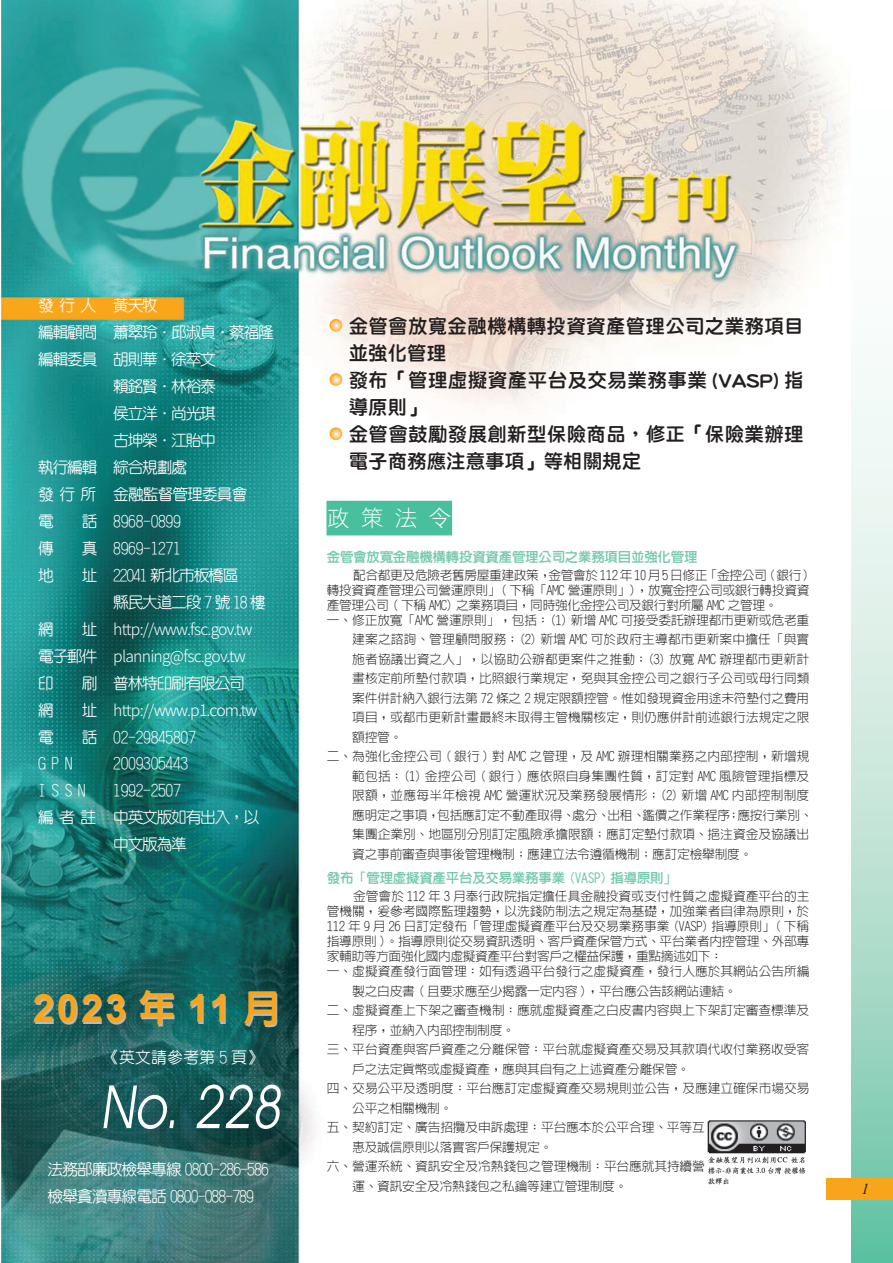
<style>
.page{position:relative;width:893px;height:1263px;background:#fff}
.page>*{position:absolute;margin:0;border:0;box-sizing:border-box;transform-origin:0 0}
.t1{font:60px "Avant Garde IT Cby BT";color:#fff;scale:.86 1}
.t2{font:700 39px "Arial";letter-spacing:.06em;color:#f9a51b}
.t3{font:22.5px "DF Hei Std W3";color:#fff}
.t4{font:19.5px/27px "DF Yuan Std W8";letter-spacing:.015em;color:#231f20}
.t5{font:500 15.75px/27px "Yen Round";letter-spacing:-.08em;color:#fff;text-align:center}
.t6{font:500 15.75px/27px "Yen Round";letter-spacing:-.06em;color:#fff}
.t7{font:300 15.75px/27px "Noto Sans CJ Ktc";letter-spacing:-.05em;color:#fff}
.t8{font:500 15.75px/27px "Yen Round";letter-spacing:-.025em;color:#fff}
.t9{font:italic 15px "Times New Roman";color:#231f20}
.t10{font:800 13.5px "AR Hei B5";letter-spacing:-.02em;color:#77c9ae}
.t11{font:300 12.75px/15px "AR Hei B5";letter-spacing:-.005em;color:#231f20}
.t12{font:300 12.75px/15px "AR Hei B5";letter-spacing:-.03em;color:#231f20}
.t13{font:300 12.75px "AR Hei B5";letter-spacing:.015em;color:#231f20}
.s1{font-family:"Yen Round";font-weight:500}
.s2{font-family:"Lin Gothic";font-weight:800;font-size:37.5px}
</style>
<div class="page">
<img style="left:1px;top:0;width:850px;height:1263px">
<svg style="left:851px;top:367px;width:42px;height:896px;background:#bde3d5"></svg>
<div style="left:826px;top:1178px;width:67px;height:21px;background:#f9a51b"></div>
<div style="left:327px;top:501px;width:125px;height:34px;background:#48bf9d"></div>
<img style="left:705px;top:1118px;width:104px;height:71px">
<svg style="left:327px;top:319px;width:20px;height:14px"></svg>
<svg style="left:327px;top:373px;width:20px;height:14px"></svg>
<svg style="left:327px;top:427px;width:20px;height:14px"></svg>
<p class="t6" style="left:38px;top:292px;width:121px">發 行 人 黃天牧</p>
<p class="t5" style="left:38px;top:319px;width:237px">編輯顧問 蕭翠玲．邱淑貞．蔡福隆</p>
<p class="t5" style="left:38px;top:346px;width:179px">編輯委員 胡則華．徐萃文</p>
<p class="t6" style="left:113px;top:373px;width:104px">賴銘賢．林裕泰</p>
<p class="t6" style="left:113px;top:400px;width:104px">侯立洋．尚光琪</p>
<p class="t6" style="left:113px;top:427px;width:104px">古坤榮．江貽中</p>
<p class="t5" style="left:38px;top:454px;width:150px">執行編輯 綜合規劃處</p>
<p class="t6" style="left:38px;top:481px;width:211px">發 行 所 金融監督管理委員會</p>
<p class="t8" style="left:38px;top:508px;width:144px">電　　話 8968-0899</p>
<p class="t8" style="left:38px;top:535px;width:144px">傳　　真 8969-1271</p>
<p class="t5" style="left:38px;top:561px;width:202px">地　　址 22041 新北市板橋區</p>
<p class="t5" style="left:113px;top:588px;width:154px">縣民大道二段 7 號 18 樓</p>
<p class="t7" style="left:38px;top:616px;width:216px"><span class="s1">網　　址</span> http://www.fsc.gov.tw<span class="s1">電子郵件</span> planning@fsc.gov.tw</p>
<p class="t5" style="left:38px;top:669px;width:208px">印　　刷 普林特印刷有限公司</p>
<p class="t7" style="left:38px;top:697px;width:221px"><span class="s1">網　　址</span> http://www.p1.com.tw</p>
<p class="t8" style="left:38px;top:723px;width:159px">電　　話 02-29845807<br>G P N</p>
<p class="t8" style="left:113px;top:750px;width:77px">2009305443</p>
<p class="t6" style="left:38px;top:777px;width:49px">I S S N</p>
<p class="t5" style="left:38px;top:777px;width:223px">1992-2507<br>編 者 註 中英文版如有出入，以中文版為準</p>
<h2 class="t2" style="left:33px;top:982px;width:249px">2023 <span class="s2">年</span> 11 <span class="s2">月</span></h2>
<p class="t6" style="left:103px;top:1044px;width:162px">《英文請參考第 5 頁》</p>
<h1 class="t1" style="left:100px;top:1070px;width:223px">No. 228</h1>
<p class="t6" style="left:48px;top:1156px;width:223px">法務部廉政檢舉專線 0800-286-586檢舉貪瀆專線電話 0800-088-789</p>
<h3 class="t4" style="left:349px;top:312px;width:457px">金管會放寬金融機構轉投資資產管理公司之業務項目並強化管理<br>發布「管理虛擬資產平台及交易業務事業 (VASP) 指導原則」<br>金管會鼓勵發展創新型保險商品，修正「保險業辦理電子商務應注意事項」等相關規定</h3>
<h3 class="t3" style="left:327px;top:506px;width:126px">政 策 法 令</h3>
<p class="t10" style="left:327px;top:550px;width:372px">金管會放寬金融機構轉投資資產管理公司之業務項目並強化管理</p>
<p class="t12" style="left:327px;top:567px;width:484px;text-indent:26px">配合都更及危險老舊房屋重建政策，金管會於 112年 10月 5日修正「金控公司 (銀行 )轉投資資產管理公司營運原則」( 下稱「AMC 營運原則」)，放寬金控公司或銀行轉投資資產管理公司 ( 下稱 AMC) 之業務項目，同時強化金控公司及銀行對所屬 AMC 之管理。<br>一、 修正放寬「AMC 營運原則」，包括：(1) 新增 AMC 可接受委託辦理都市更新或危老重</p>
<p class="t11" style="left:352px;top:632px;width:458px">建案之諮詢、管理顧問服務；(2) 新增 AMC 可於政府主導都市更新案中擔任「與實</p>
<p class="t11" style="left:352px;top:651px;width:459px">施者協議出資之人」，以協助公辦都更案件之推動；(3) 放寬 AMC 辦理都市更新計</p>
<p class="t11" style="left:352px;top:671px;width:459px">畫核定前所墊付款項，比照銀行業規定，免與其金控公司之銀行子公司或母行同類</p>
<p class="t11" style="left:352px;top:690px;width:458px">案件併計納入銀行法第 72 條之 2 規定限額控管。惟如發現資金用途未符墊付之費用</p>
<p class="t11" style="left:352px;top:710px;width:459px">項目，或都市更新計畫最終未取得主管機關核定，則仍應併計前述銀行法規定之限</p>
<p class="t11" style="left:352px;top:729px;width:52px">額控管。</p>
<p class="t11" style="left:327px;top:749px;width:484px">二、 為強化金控公司 ( 銀行 ) 對 AMC 之管理，及 AMC 辦理相關業務之內部控制，新增規</p>
<p class="t13" style="left:352px;top:769px;width:459px">範包括：(1) 金控公司 ( 銀行 ) 應依照自身集團性質，訂定對 AMC 風險管理指標及</p>
<p class="t13" style="left:352px;top:789px;width:459px">限額，並應每半年檢視 AMC 營運狀況及業務發展情形；(2) 新增 AMC 內部控制制度</p>
<p class="t11" style="left:352px;top:807px;width:462px">應明定之事項，包括應訂定不動產取得、處分、出租、鑑價之作業程序；應按行業別、</p>
<p class="t11" style="left:352px;top:827px;width:459px">集團企業別、地區別分別訂定風險承擔限額；應訂定墊付款項、挹注資金及協議出</p>
<p class="t11" style="left:352px;top:846px;width:402px">資之事前審查與事後管理機制；應建立法令遵循機制；應訂定檢舉制度。</p>
<p class="t10" style="left:327px;top:871px;width:352px">發布「管理虛擬資產平台及交易業務事業 (VASP) 指導原則」</p>
<p class="t11" style="left:327px;top:889px;width:484px;text-indent:26px">金管會於 112 年 3 月奉行政院指定擔任具金融投資或支付性質之虛擬資產平台的主管機關，爰參考國際監理趨勢，以洗錢防制法之規定為基礎，加強業者自律為原則，於112 年 9 月 26 日訂定發布「管理虛擬資產平台及交易業務事業 (VASP) 指導原則」( 下稱指導原則 )。指導原則從交易資訊透明、客戶資產保管方式、平台業者內控管理、外部專家輔助等方面強化國內虛擬資產平台對客戶之權益保護，重點摘述如下：<br>一、 虛擬資產發行面管理：如有透過平台發行之虛擬資產，發行人應於其網站公告所編</p>
<p class="t11" style="left:352px;top:983px;width:386px">製之白皮書 ( 且要求應至少揭露一定內容 )，平台應公告該網站連結。</p>
<p class="t11" style="left:327px;top:1003px;width:484px">二、 虛擬資產上下架之審查機制：應就虛擬資產之白皮書內容與上下架訂定審查標準及</p>
<p class="t11" style="left:352px;top:1022px;width:164px">程序，並納入內部控制制度。</p>
<p class="t11" style="left:327px;top:1042px;width:484px">三、 平台資產與客戶資產之分離保管：平台就虛擬資產交易及其款項代收付業務收受客</p>
<p class="t11" style="left:352px;top:1061px;width:339px">戶之法定貨幣或虛擬資產，應與其自有之上述資產分離保管。</p>
<p class="t11" style="left:327px;top:1081px;width:484px">四、 交易公平及透明度：平台應訂定虛擬資產交易規則並公告，及應建立確保市場交易</p>
<p class="t11" style="left:352px;top:1100px;width:102px">公平之相關機制。</p>
<p class="t11" style="left:327px;top:1120px;width:380px">五、 契約訂定、廣告招攬及申訴處理：平台應本於公平合理、平等互</p>
<p class="t11" style="left:352px;top:1139px;width:202px">惠及誠信原則以落實客戶保護規定。</p>
<p class="t11" style="left:327px;top:1159px;width:380px">六、 營運系統、資訊安全及冷熱錢包之管理機制：平台應就其持續營</p>
<p class="t11" style="left:352px;top:1178px;width:277px">運、資訊安全及冷熱錢包之私鑰等建立管理制度。</p>
<p class="t9" style="left:861px;top:1179px;width:9px">1</p>
</div>
